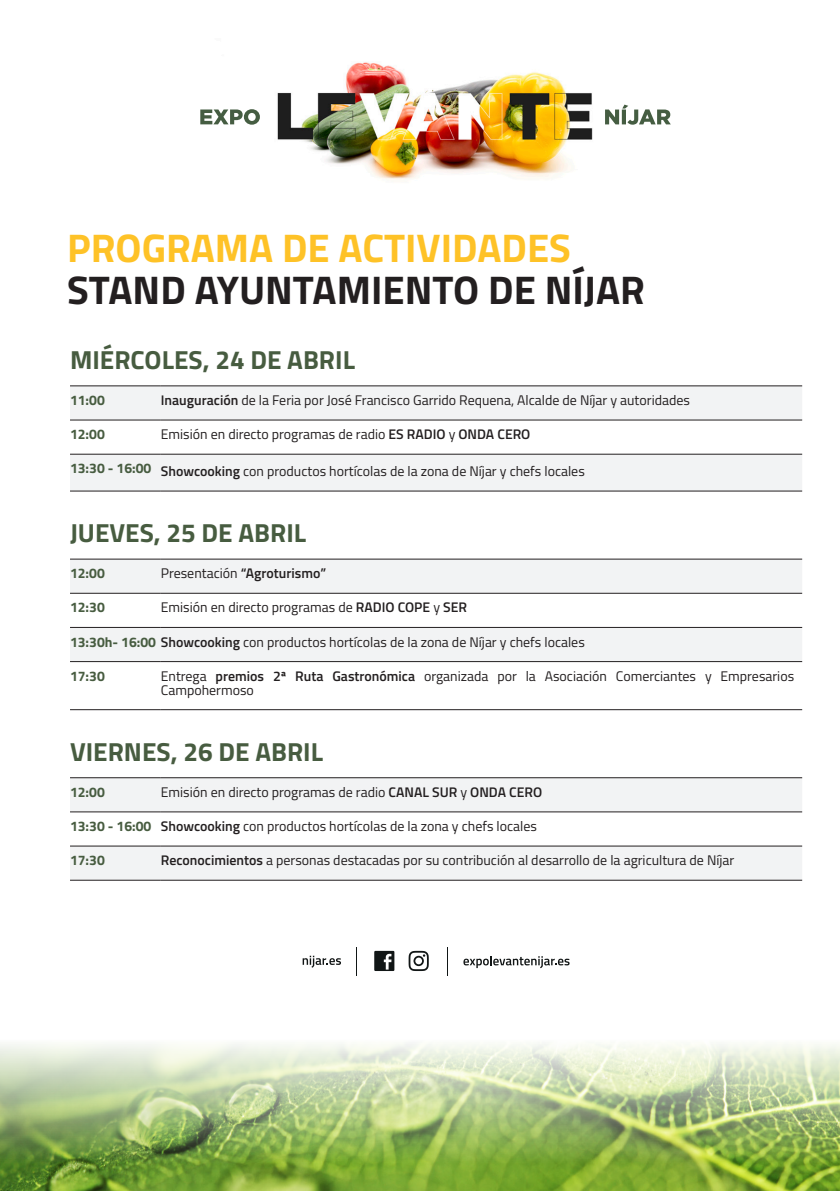
<style>
.page{position:relative;width:840px;height:1191px;background:#fff}
.page>*{position:absolute;margin:0;border:0;box-sizing:border-box;transform-origin:0 0}
.t1{font:700 40px "Cairo";color:#231f20}
.t2{font:700 40px "Cairo";color:#fec227}
.t3{font:700 26.2px "Cairo";color:#475c40}
.t4{font:14px/14px "Cairo";color:#231f20}
.t5{font:700 14px "Cairo";color:#475c40}
.t6{font:600 14px "Cairo";color:#231f20}
.s1{font-weight:600}
.s2{font-weight:400}
.s3{font-weight:700;color:#475c40}
</style>
<div class="page">
<svg style="left:70px;top:386px;width:731px;height:493px"></svg>
<hr style="left:70px;top:709px;width:91px;height:1px;background:#231f20">
<hr style="left:161px;top:709px;width:640px;height:1px;background:#231f20">
<hr style="left:70px;top:385px;width:91px;height:1px;background:#231f20">
<hr style="left:161px;top:385px;width:640px;height:1px;background:#231f20">
<hr style="left:70px;top:419px;width:91px;height:1px;background:#231f20">
<hr style="left:161px;top:419px;width:640px;height:1px;background:#231f20">
<hr style="left:70px;top:454px;width:91px;height:1px;background:#231f20">
<hr style="left:161px;top:454px;width:640px;height:1px;background:#231f20">
<hr style="left:70px;top:490px;width:91px;height:1px;background:#231f20">
<hr style="left:161px;top:490px;width:640px;height:1px;background:#231f20">
<hr style="left:70px;top:558px;width:91px;height:1px;background:#231f20">
<hr style="left:161px;top:558px;width:640px;height:1px;background:#231f20">
<hr style="left:70px;top:593px;width:91px;height:1px;background:#231f20">
<hr style="left:161px;top:593px;width:640px;height:1px;background:#231f20">
<hr style="left:70px;top:627px;width:91px;height:1px;background:#231f20">
<hr style="left:161px;top:627px;width:640px;height:1px;background:#231f20">
<hr style="left:70px;top:661px;width:91px;height:1px;background:#231f20">
<hr style="left:161px;top:661px;width:640px;height:1px;background:#231f20">
<hr style="left:70px;top:777px;width:91px;height:1px;background:#231f20">
<hr style="left:161px;top:777px;width:640px;height:1px;background:#231f20">
<hr style="left:70px;top:811px;width:91px;height:1px;background:#231f20">
<hr style="left:161px;top:811px;width:640px;height:1px;background:#231f20">
<hr style="left:70px;top:845px;width:91px;height:1px;background:#231f20">
<hr style="left:161px;top:845px;width:640px;height:1px;background:#231f20">
<hr style="left:70px;top:879px;width:91px;height:1px;background:#231f20">
<hr style="left:161px;top:879px;width:640px;height:1px;background:#231f20">
<img style="left:0;top:1044px;width:839px;height:147px">
<img style="left:277px;top:62px;width:394px;height:118px">
<svg style="left:200px;top:109px;width:60px;height:16px"></svg>
<svg style="left:604px;top:105px;width:66px;height:20px"></svg>
<svg style="left:302px;top:955px;width:39px;height:12px"></svg>
<svg style="left:463px;top:956px;width:106px;height:12px"></svg>
<svg style="left:356px;top:947px;width:1px;height:29px"></svg>
<svg style="left:374px;top:951px;width:20px;height:20px"></svg>
<svg style="left:408px;top:951px;width:20px;height:20px"></svg>
<p class="t2" style="left:67px;top:216px;width:505px">PROGRAMA DE ACTIVIDADES</p>
<p class="t1" style="left:67px;top:258px;width:579px">STAND AYUNTAMIENTO DE NÍJAR</p>
<p class="t3" style="left:70px;top:339px;width:286px">MIÉRCOLES, 24 DE ABRIL</p>
<p class="t5" style="left:70px;top:389px;width:36px">11:00</p>
<p class="t4" style="left:161px;top:393px;width:530px"><span class="s1">Inauguración</span> de la Feria por José Francisco Garrido Requena, Alcalde de Níjar y autoridades</p>
<p class="t5" style="left:70px;top:423px;width:36px">12:00</p>
<p class="t4" style="left:161px;top:427px;width:371px">Emisión en directo programas de radio <span class="s1">ES RADIO</span> y <span class="s1">ONDA CERO</span></p>
<p class="t5" style="left:70px;top:457px;width:83px">13:30 - 16:00</p>
<p class="t4" style="left:161px;top:464px;width:425px"><span class="s1">Showcooking</span> con productos hortícolas de la zona de Níjar y chefs locales</p>
<p class="t3" style="left:70px;top:512px;width:237px">JUEVES, 25 DE ABRIL</p>
<p class="t5" style="left:70px;top:562px;width:36px">12:00</p>
<p class="t6" style="left:161px;top:563px;width:167px"><span class="s2">Presentación</span> “Agroturismo”</p>
<p class="t5" style="left:70px;top:596px;width:36px">12:30</p>
<p class="t4" style="left:161px;top:600px;width:307px">Emisión en directo programas de <span class="s1">RADIO COPE</span> y <span class="s1">SER</span></p>
<p class="t4" style="left:70px;top:635px;width:516px"><span class="s3">13:30h- 16:00</span> <span class="s1">Showcooking</span> con productos hortícolas de la zona de Níjar y chefs locales</p>
<p class="t5" style="left:70px;top:664px;width:36px">17:30</p>
<p class="t4" style="left:161px;top:669px;width:634px">Entrega <span class="s1">premios 2ª Ruta Gastronómica</span> organizada por la Asociación Comerciantes y Empresarios<br>Campohermoso</p>
<p class="t3" style="left:70px;top:730px;width:254px">VIERNES, 26 DE ABRIL</p>
<p class="t5" style="left:70px;top:780px;width:36px">12:00</p>
<p class="t4" style="left:161px;top:785px;width:382px">Emisión en directo programas de radio <span class="s1">CANAL SUR</span> y <span class="s1">ONDA CERO</span></p>
<p class="t5" style="left:70px;top:814px;width:83px">13:30 - 16:00</p>
<p class="t4" style="left:161px;top:819px;width:377px"><span class="s1">Showcooking</span> con productos hortícolas de la zona y chefs locales</p>
<p class="t5" style="left:70px;top:849px;width:36px">17:30</p>
<p class="t4" style="left:161px;top:853px;width:574px"><span class="s1">Reconocimientos</span> a personas destacadas por su contribución al desarrollo de la agricultura de Níjar</p>
</div>
